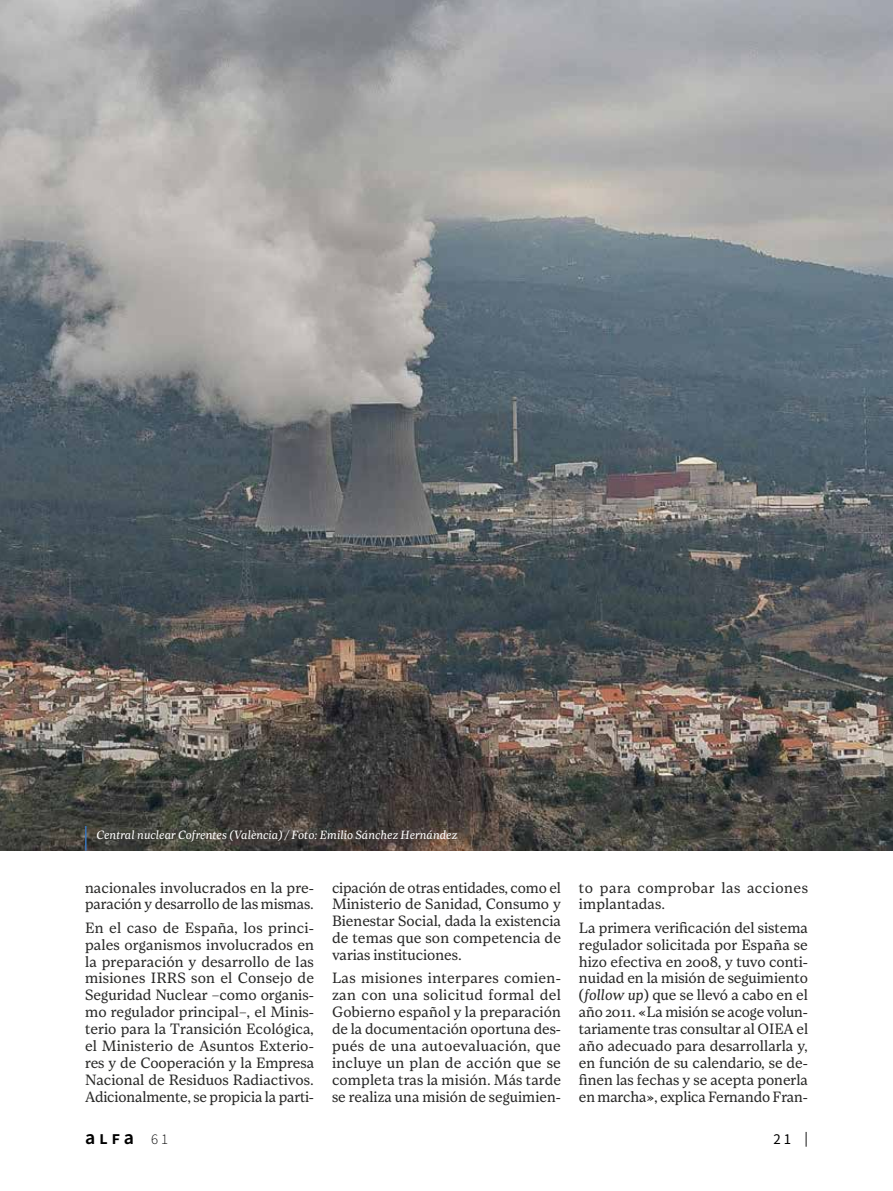
<style>
.page{position:relative;width:893px;height:1191px;background:#fff}
.page>*{position:absolute;margin:0;border:0;box-sizing:border-box;transform-origin:0 0}
.t1{font:600 19.8px "Source Sans Pro";color:#000}
.t2{font:15px/17px "Loretta";color:#282827;text-align:justify}
.t3{font:15px/17px "Loretta";letter-spacing:.03em;color:#282827}
.t4{font:14.85px "Source Sans Pro";color:#000}
.t5{font:italic 12px "Loretta";color:#fff}
.s1{font-style:italic}
.s2{font-size:18.75px}
.s3{font-weight:300;font-size:14.85px}
</style>
<div class="page">
<img style="left:0;top:0;width:893px;height:850px">
<hr style="left:85px;top:826px;width:2px;height:24px;background:#3974b9">
<p class="t5" style="left:96px;top:828px;width:362px">Central nuclear Cofrentes (València) / Foto: Emilio Sánchez Hernández</p>
<p class="t2" style="left:85px;top:879px;width:230px">nacionales involucrados en la pre&shy;paración y desarrollo de las mismas.</p>
<p class="t2" style="left:85px;top:919px;width:231px">En el caso de España, los princi&shy;pales organismos involucrados en la preparación y desarrollo de las misiones IRRS son el Consejo de Seguridad Nuclear –como organis&shy;mo regulador principal–, el Minis&shy;terio para la Transición Ecológica, el Ministerio de Asuntos Exterio&shy;res y de Cooperación y la Empresa Nacional de Residuos Radiactivos.<br>Adicionalmente, se propicia la parti-</p>
<p class="t2" style="left:332px;top:879px;width:230px">cipación de otras entidades, como el Ministerio de Sanidad, Consumo y Bienestar Social, dada la existencia de temas que son competencia de varias instituciones.</p>
<p class="t2" style="left:332px;top:970px;width:230px">Las misiones interpares comien&shy;zan con una solicitud formal del Gobierno español y la preparación de la documentación oportuna des&shy;pués de una autoevaluación, que incluye un plan de acción que se completa tras la misión. Más tarde se realiza una misión de seguimien-</p>
<p class="t3" style="left:579px;top:879px;width:231px">to para comprobar las acciones implantadas.</p>
<p class="t2" style="left:579px;top:919px;width:231px">La primera verificación del sistema regulador solicitada por España se hizo efectiva en 2008, y tuvo conti&shy;nuidad en la misión de seguimiento (<span class="s1">follow up</span>) que se llevó a cabo en el año 2011. «La misión se acoge volun&shy;tariamente tras consultar al OIEA el año adecuado para desarrollarla y, en función de su calendario, se de&shy;finen las fechas y se acepta ponerla en marcha», explica Fernando Fran-</p>
<h1 class="t1" style="left:85px;top:1124px;width:85px">a<span class="s2">lf</span>a <span class="s3">61</span></h1>
<p class="t4" style="left:773px;top:1129px;width:36px">21 |</p>
</div>
